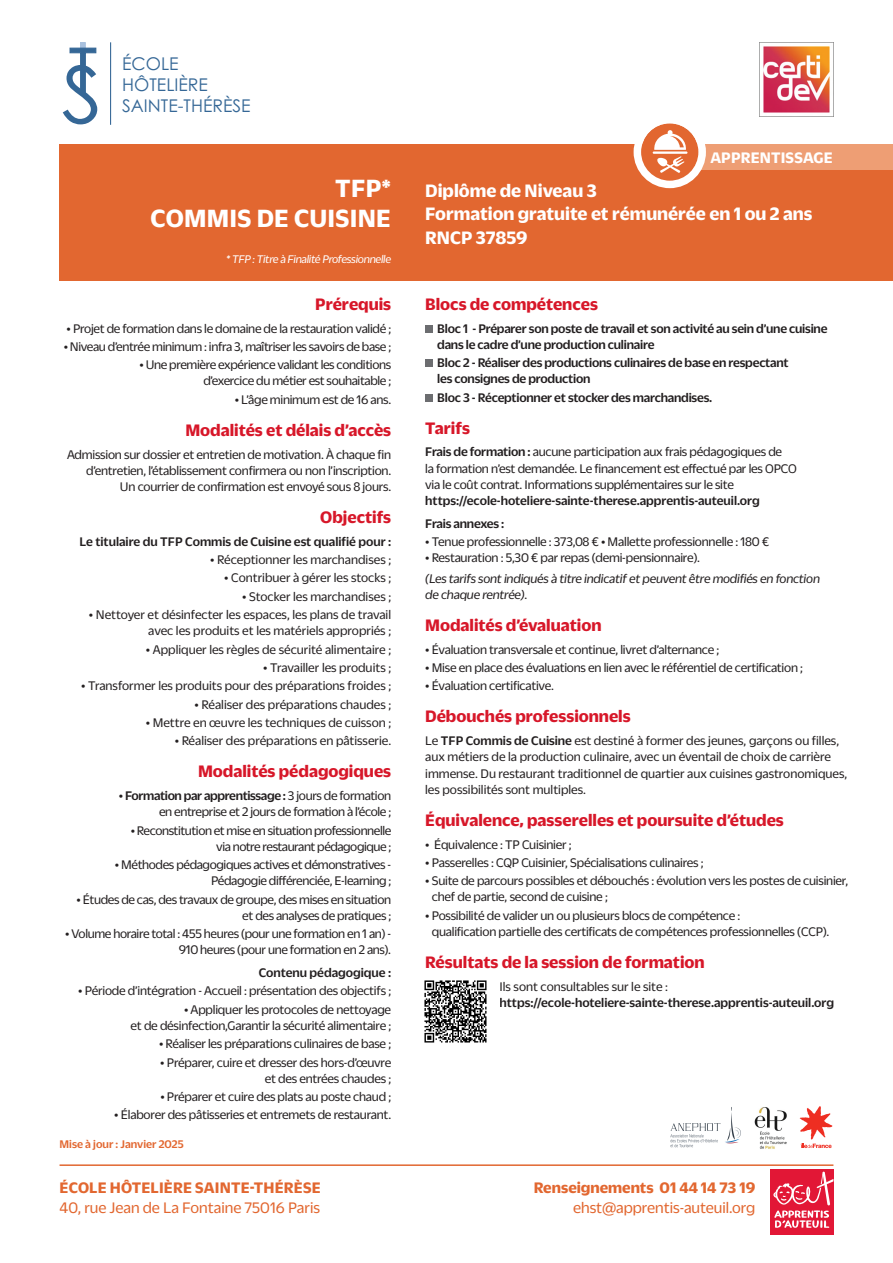
<style>
.page{position:relative;width:893px;height:1263px;background:#fff}
.page>*{position:absolute;margin:0;border:0;box-sizing:border-box;transform-origin:0 0}
.t1{font:78.9px "Century Gothic";color:#356796;scale:1.04 1}
.t2{font:700 27px/30px "Duplicate Sans";letter-spacing:.01em;color:#fff;text-align:right}
.t3{font:700 19.5px/23.4px "Duplicate Sans";color:#fff}
.t4{font:700 18px "Duplicate Sans";color:#d71729}
.t5{font:17.55px/21px "Century Gothic";color:#356796}
.t6{font:16.5px "Duplicate Sans";color:#e26730}
.t7{font:700 16.5px "Duplicate Sans";letter-spacing:.01em;color:#e26730}
.t8{font:700 16.5px "Duplicate Sans";letter-spacing:.01em;color:#fff}
.t9{font:13.5px/16.2px "Duplicate Sans";letter-spacing:-.015em;color:#231f20;text-align:right}
.t10{font:500 13.5px/16.2px "Duplicate Sans";letter-spacing:-.015em;color:#231f20}
.t11{font:italic 13.5px/16.2px "Duplicate Sans";letter-spacing:-.015em;color:#231f20}
.t12{font:italic 12px "Duplicate Sans";letter-spacing:-.025em;color:#fff}
.t13{font:500 12px "Duplicate Sans";color:#e26730}
.s1{font-weight:500}
</style>
<div class="page">
<hr style="left:60px;top:1164px;width:773px;height:2px;background:#e26730">
<div style="left:60px;top:145px;width:833px;height:136px;background:#e26730"></div>
<div style="left:670px;top:145px;width:223px;height:25px;background:#ee9e74"></div>
<svg style="left:634px;top:123px;width:72px;height:65px"></svg>
<div style="left:80px;top:42px;width:6px;height:7px;border:1px solid #a9c1de"></div>
<svg style="left:70px;top:43px;width:26px;height:52px"></svg>
<hr style="left:110px;top:42px;width:1px;height:83px;background:#356796">
<div style="left:770px;top:1169px;width:63px;height:66px;background:#e21736"></div>
<svg style="left:773px;top:1171px;width:60px;height:57px"></svg>
<div style="left:425px;top:325px;width:8px;height:8px;background:#6c6d70"></div>
<div style="left:425px;top:359px;width:8px;height:8px;background:#6c6d70"></div>
<div style="left:425px;top:394px;width:8px;height:8px;background:#6c6d70"></div>
<img style="left:424px;top:980px;width:63px;height:63px">
<img style="left:759px;top:43px;width:74px;height:74px">
<svg style="left:800px;top:1106px;width:32px;height:42px"></svg>
<img style="left:670px;top:1107px;width:71px;height:41px">
<img style="left:754px;top:1107px;width:33px;height:42px">
<h1 class="t1" style="left:62px;top:66px;width:41px">S</h1>
<p class="t5" style="left:122px;top:55px;width:130px">ÉCOLE<br>HÔTELIÈRE<br>SAINTE-THÉRÈSE</p>
<h2 class="t2" style="left:151px;top:175px;width:242px">TFP*<br>COMMIS DE CUISINE</h2>
<p class="t12" style="left:226px;top:255px;width:166px">* TFP : Titre à Finalité Professionnelle</p>
<h3 class="t4" style="left:315px;top:298px;width:77px">Prérequis</h3>
<p class="t9" style="left:67px;top:321px;width:326px">• Projet de formation dans le domaine de la restauration validé ;</p>
<p class="t9" style="left:64px;top:339px;width:329px">• Niveau d’entrée minimum : infra 3, maîtriser les savoirs de base ;</p>
<p class="t9" style="left:139px;top:358px;width:253px">• Une première expérience validant les conditions d’exercice du métier est souhaitable ;</p>
<p class="t9" style="left:235px;top:392px;width:158px">• L’âge minimum est de 16 ans.</p>
<h3 class="t4" style="left:185px;top:424px;width:207px">Modalités et délais d’accès</h3>
<p class="t9" style="left:67px;top:447px;width:326px">Admission sur dossier et entretien de motivation. À chaque fin d’entretien, l’établissement confirmera ou non l’inscription.<br>Un courrier de confirmation est envoyé sous 8 jours.</p>
<h3 class="t4" style="left:320px;top:511px;width:72px">Objectifs</h3>
<p class="t10" style="left:80px;top:534px;width:313px">Le titulaire du TFP Commis de Cuisine est qualifié pour :</p>
<p class="t9" style="left:210px;top:552px;width:182px">• Réceptionner les marchandises ;</p>
<p class="t9" style="left:224px;top:571px;width:168px">• Contribuer à gérer les stocks ;</p>
<p class="t9" style="left:242px;top:589px;width:151px">• Stocker les marchandises ;</p>
<p class="t9" style="left:89px;top:607px;width:304px">• Nettoyer et désinfecter les espaces, les plans de travail avec les produits et les matériels appropriés ;</p>
<p class="t9" style="left:146px;top:642px;width:247px">• Appliquer les règles de sécurité alimentaire ;</p>
<p class="t9" style="left:263px;top:660px;width:129px">• Travailler les produits ;</p>
<p class="t9" style="left:81px;top:679px;width:311px">• Transformer les produits pour des préparations froides ;</p>
<p class="t9" style="left:195px;top:697px;width:198px">• Réaliser des préparations chaudes ;</p>
<p class="t9" style="left:146px;top:715px;width:247px">• Mettre en œuvre les techniques de cuisson ;</p>
<p class="t9" style="left:175px;top:734px;width:218px">• Réaliser des préparations en pâtisserie.</p>
<h3 class="t4" style="left:198px;top:765px;width:195px">Modalités pédagogiques</h3>
<p class="t9" style="left:119px;top:788px;width:274px">• <span class="s1">Formation par apprentissage :</span> 3 jours de formation en entreprise et 2 jours de formation à l’école ;</p>
<p class="t9" style="left:131px;top:823px;width:262px">• Reconstitution et mise en situation professionnelle via notre restaurant pédagogique ;</p>
<p class="t9" style="left:115px;top:857px;width:278px">• Méthodes pédagogiques actives et démonstratives -<br>Pédagogie différenciée, E-learning ;</p>
<p class="t9" style="left:77px;top:892px;width:316px">• Études de cas, des travaux de groupe, des mises en situation et des analyses de pratiques ;</p>
<p class="t9" style="left:65px;top:927px;width:327px">• Volume horaire total : 455 heures (pour une formation en 1 an) -<br>910 heures (pour une formation en 2 ans).</p>
<p class="t10" style="left:259px;top:965px;width:134px">Contenu pédagogique :</p>
<p class="t9" style="left:78px;top:984px;width:314px">• Période d’intégration - Accueil : présentation des objectifs ;</p>
<p class="t9" style="left:131px;top:1002px;width:262px">• Appliquer les protocoles de nettoyage<br>et de désinfection,Garantir la sécurité alimentaire ;</p>
<p class="t9" style="left:159px;top:1037px;width:234px">• Réaliser les préparations culinaires de base ;</p>
<p class="t9" style="left:160px;top:1055px;width:232px">• Préparer, cuire et dresser des hors-d’œuvre et des entrées chaudes ;</p>
<p class="t9" style="left:160px;top:1089px;width:232px">• Préparer et cuire des plats au poste chaud ;</p>
<p class="t9" style="left:114px;top:1108px;width:278px">• Élaborer des pâtisseries et entremets de restaurant.</p>
<p class="t13" style="left:60px;top:1140px;width:126px">Mise à jour : Janvier 2025</p>
<p class="t7" style="left:60px;top:1182px;width:263px">ÉCOLE HÔTELIÈRE SAINTE-THÉRÈSE</p>
<p class="t6" style="left:60px;top:1201px;width:262px">40, rue Jean de La Fontaine 75016 Paris</p>
<p class="t8" style="left:710px;top:152px;width:124px">APPRENTISSAGE</p>
<h3 class="t3" style="left:425px;top:180px;width:389px">Diplôme de Niveau 3<br>Formation gratuite et rémunérée en 1 ou 2 ans<br>RNCP 37859</h3>
<h3 class="t4" style="left:425px;top:298px;width:174px">Blocs de compétences</h3>
<p class="t10" style="left:437px;top:321px;width:392px">Bloc 1 - Préparer son poste de travail et son activité au sein d’une cuisine dans le cadre d’une production culinaire</p>
<p class="t10" style="left:437px;top:356px;width:353px">Bloc 2 - Réaliser des productions culinaires de base en respectant les consignes de production</p>
<p class="t10" style="left:437px;top:390px;width:277px">Bloc 3 - Réceptionner et stocker des marchandises.</p>
<h3 class="t4" style="left:425px;top:421px;width:46px">Tarifs</h3>
<p class="t9" style="left:425px;top:445px;width:373px;text-align:left"><span class="s1">Frais de formation :</span> aucune participation aux frais pédagogiques de<br>la formation n’est demandée. Le financement est effectué par les OPCO via le coût contrat. Informations supplémentaires sur le site</p>
<p class="t10" style="left:425px;top:490px;width:336px;line-height:22.6px">https://ecole-hoteliere-sainte-therese.apprentis-auteuil.org<br>Frais annexes :</p>
<p class="t9" style="left:425px;top:534px;width:345px">• Tenue professionnelle : 373,08 € • Mallette professionnelle : 180 €</p>
<p class="t9" style="left:425px;top:551px;width:276px">• Restauration : 5,30 € par repas (demi-pensionnaire).</p>
<p class="t11" style="left:425px;top:571px;width:396px">(Les tarifs sont indiqués à titre indicatif et peuvent être modifiés en fonction de chaque rentrée).</p>
<h3 class="t4" style="left:425px;top:619px;width:178px">Modalités d’évaluation</h3>
<p class="t9" style="left:425px;top:642px;width:296px">• Évaluation transversale et continue, livret d’alternance ;</p>
<p class="t9" style="left:425px;top:660px;width:379px">• Mise en place des évaluations en lien avec le référentiel de certification ;</p>
<p class="t9" style="left:425px;top:679px;width:130px">• Évaluation certificative.</p>
<h3 class="t4" style="left:425px;top:710px;width:207px">Débouchés professionnels</h3>
<p class="t9" style="left:425px;top:733px;width:424px;text-align:left">Le <span class="s1">TFP Commis de Cuisine</span> est destiné à former des jeunes, garçons ou filles, aux métiers de la production culinaire, avec un éventail de choix de carrière immense. Du restaurant traditionnel de quartier aux cuisines gastronomiques, les possibilités sont multiples.</p>
<h3 class="t4" style="left:425px;top:814px;width:360px">Équivalence, passerelles et poursuite d’études</h3>
<p class="t9" style="left:425px;top:837px;width:148px">• Équivalence : TP Cuisinier ;</p>
<p class="t9" style="left:425px;top:855px;width:280px">• Passerelles : CQP Cuisinier, Spécialisations culinaires ;</p>
<p class="t9" style="left:432px;top:874px;width:418px;text-align:left;text-indent:-7px">• Suite de parcours possibles et débouchés : évolution vers les postes de cuisinier, chef de partie, second de cuisine ;</p>
<p class="t9" style="left:432px;top:908px;width:399px;text-align:left;text-indent:-7px">• Possibilité de valider un ou plusieurs blocs de compétence :<br>qualification partielle des certificats de compétences professionnelles (CCP).</p>
<h3 class="t4" style="left:425px;top:956px;width:281px">Résultats de la session de formation</h3>
<p class="t9" style="left:499px;top:979px;width:170px">Ils sont consultables sur le site :</p>
<p class="t10" style="left:499px;top:995px;width:336px">https://ecole-hoteliere-sainte-therese.apprentis-auteuil.org</p>
<p class="t7" style="left:534px;top:1182px;width:223px">Renseignements 01 44 14 73 19</p>
<p class="t6" style="left:573px;top:1201px;width:184px">ehst@apprentis-auteuil.org</p>
</div>
